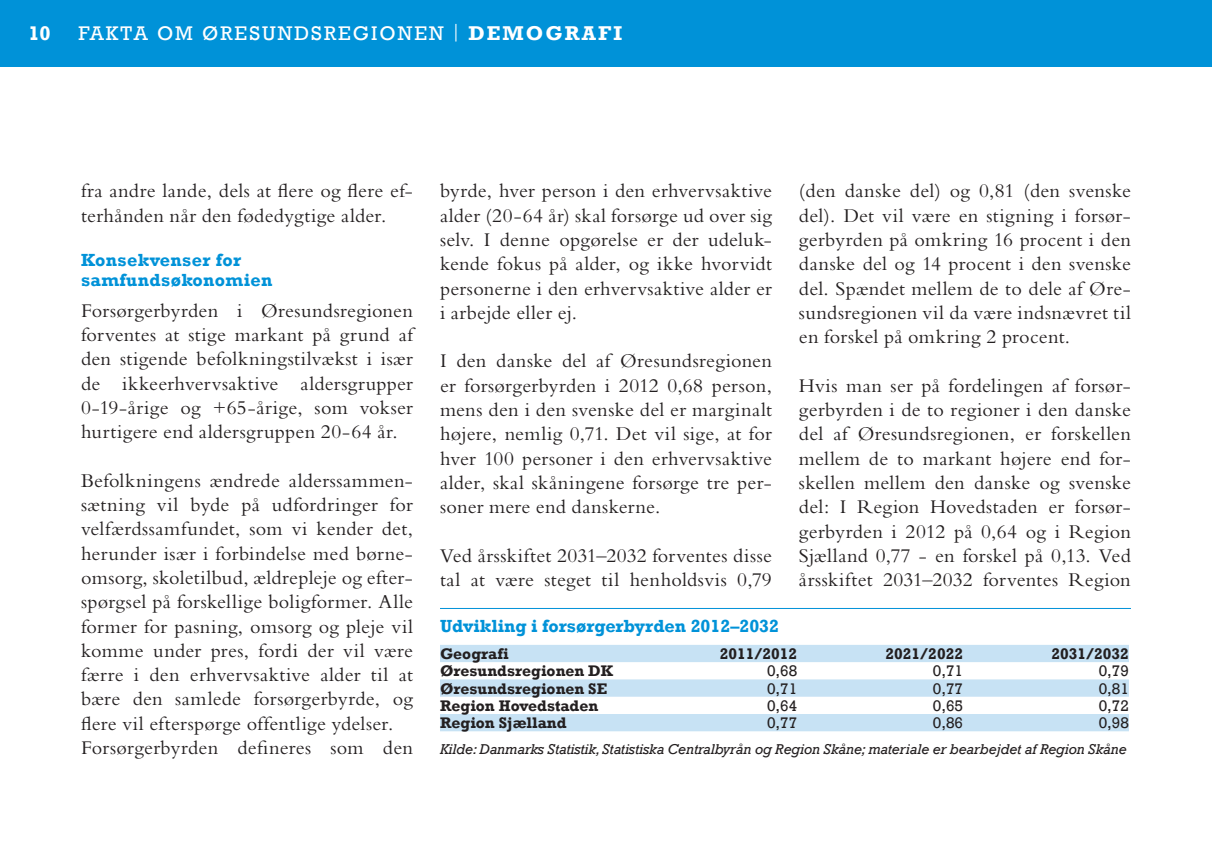
<style>
.page{position:relative;width:1212px;height:842px;background:#fff}
.page>*{position:absolute;margin:0;border:0;box-sizing:border-box;transform-origin:0 0}
.bread{font:20.25px/24.3px "Bembo";letter-spacing:.015em;color:#231f20;text-align:justify}
.header_title{font:20.25px "Rockwell";letter-spacing:.1em;color:#fff}
.t1{font:700 20.25px "Rockwell";color:#fff}
.diagramrubrik{font:700 18px "Rockwell";color:#0092d8}
.head_lille{font:700 18px/20.2px "Rockwell";letter-spacing:.02em;color:#0092d8}
.table_style{font:700 15.75px "Rockwell";color:#231f20}
.table_style-2{font:15.75px "Rockwell";color:#231f20}
.kilde_figur{font:italic 14.62px "Rockwell";letter-spacing:-.01em;color:#231f20}
.s1{font-family:"DIN";font-weight:300;font-size:20.47px}
.s2{font-weight:700;font-size:20.47px}
</style>
<div class="page">
<div style="left:0;top:0;width:1212px;height:67px;background:#0092d8"></div>
<svg style="left:440px;top:645px;width:689px;height:86px;fill:#c7e2f4"></svg>
<hr style="left:440px;top:608px;width:691px;height:1px;background:#0092d8">
<p class="t1" style="left:28px;top:21px;width:24px">10</p>
<p class="header_title" style="left:78px;top:22px;width:545px">FAKTA OM ØRESUNDSREGIONEN <span class="s1">|</span> <span class="s2">DEMOGRAFI</span></p>
<p class="bread" style="left:81px;top:178px;width:333px">fra andre lande, dels at flere og flere ef&shy;terhånden når den fødedygtige alder.</p>
<p class="head_lille" style="left:81px;top:250px;width:193px">Konsekvenser for samfundsøkonomien</p>
<p class="bread" style="left:81px;top:298px;width:333px">Forsørgerbyrden i Øresundsregionen forventes at stige markant på grund af den stigende befolkningstilvækst i især de ikkeerhvervsaktive aldersgrupper 0-19-årige og +65-årige, som vokser hurtigere end aldersgruppen 20-64 år.</p>
<p class="bread" style="left:81px;top:468px;width:333px">Befolkningens ændrede alderssammen&shy;sætning vil byde på udfordringer for velfærdssamfundet, som vi kender det, herunder især i forbindelse med børne&shy;omsorg, skoletilbud, ældrepleje og efter&shy;spørgsel på forskellige boligformer. Alle former for pasning, omsorg og pleje vil komme under pres, fordi der vil være færre i den erhvervsaktive alder til at bære den samlede forsørgerbyrde, og flere vil efterspørge offentlige ydelser.</p>
<p class="bread" style="left:81px;top:735px;width:333px">Forsørgerbyrden defineres som den</p>
<p class="bread" style="left:440px;top:178px;width:333px">byrde, hver person i den erhvervsaktive alder (20-64 år) skal forsørge ud over sig selv. I denne opgørelse er der udeluk&shy;kende fokus på alder, og ikke hvorvidt personerne i den erhvervsaktive alder er i arbejde eller ej.</p>
<p class="bread" style="left:440px;top:349px;width:333px">I den danske del af Øresundsregionen er forsørgerbyrden i 2012 0,68 person, mens den i den svenske del er marginalt højere, nemlig 0,71. Det vil sige, at for hver 100 personer i den erhvervsaktive alder, skal skåningene forsørge tre per&shy;soner mere end danskerne.</p>
<p class="bread" style="left:440px;top:543px;width:333px">Ved årsskiftet 2031–2032 forventes disse tal at være steget til henholdsvis 0,79</p>
<p class="diagramrubrik" style="left:440px;top:615px;width:341px">Udvikling i forsørgerbyrden 2012–2032</p>
<p class="table_style" style="left:440px;top:644px;width:70px">Geografi</p>
<p class="table_style" style="left:720px;top:644px;width:79px">2011/2012</p>
<p class="table_style" style="left:885px;top:644px;width:79px">2021/2022</p>
<p class="table_style" style="left:1051px;top:644px;width:79px">2031/2032</p>
<p class="table_style" style="left:440px;top:661px;width:175px">Øresundsregionen DK</p>
<p class="table_style-2" style="left:767px;top:662px;width:32px">0,68</p>
<p class="table_style-2" style="left:933px;top:662px;width:32px">0,71</p>
<p class="table_style-2" style="left:1099px;top:662px;width:32px">0,79</p>
<p class="table_style" style="left:440px;top:679px;width:169px">Øresundsregionen SE</p>
<p class="table_style-2" style="left:767px;top:679px;width:32px">0,71</p>
<p class="table_style-2" style="left:933px;top:679px;width:32px">0,77</p>
<p class="table_style-2" style="left:1099px;top:679px;width:32px">0,81</p>
<p class="table_style" style="left:440px;top:696px;width:160px">Region Hovedstaden</p>
<p class="table_style-2" style="left:767px;top:696px;width:32px">0,64</p>
<p class="table_style-2" style="left:933px;top:696px;width:32px">0,65</p>
<p class="table_style-2" style="left:1099px;top:696px;width:32px">0,72</p>
<p class="table_style" style="left:440px;top:713px;width:128px">Region Sjælland</p>
<p class="table_style-2" style="left:767px;top:714px;width:32px">0,77</p>
<p class="table_style-2" style="left:933px;top:714px;width:32px">0,86</p>
<p class="table_style-2" style="left:1099px;top:714px;width:32px">0,98</p>
<p class="kilde_figur" style="left:440px;top:741px;width:688px">Kilde: Danmarks Statistik, Statistiska Centralbyrån og Region Skåne; materiale er bearbejdet af Region Skåne</p>
<p class="bread" style="left:799px;top:178px;width:333px">(den danske del) og 0,81 (den svenske del). Det vil være en stigning i forsør&shy;gerbyrden på omkring 16 procent i den danske del og 14 procent i den svenske del. Spændet mellem de to dele af Øre&shy;sundsregionen vil da være indsnævret til en forskel på omkring 2 procent.</p>
<p class="bread" style="left:799px;top:373px;width:333px">Hvis man ser på fordelingen af forsør&shy;gerbyrden i de to regioner i den danske del af Øresundsregionen, er forskellen mellem de to markant højere end for&shy;skellen mellem den danske og svenske del: I Region Hovedstaden er forsør&shy;gerbyrden i 2012 på 0,64 og i Region Sjælland 0,77 - en forskel på 0,13. Ved årsskiftet 2031–2032 forventes Region</p>
</div>
